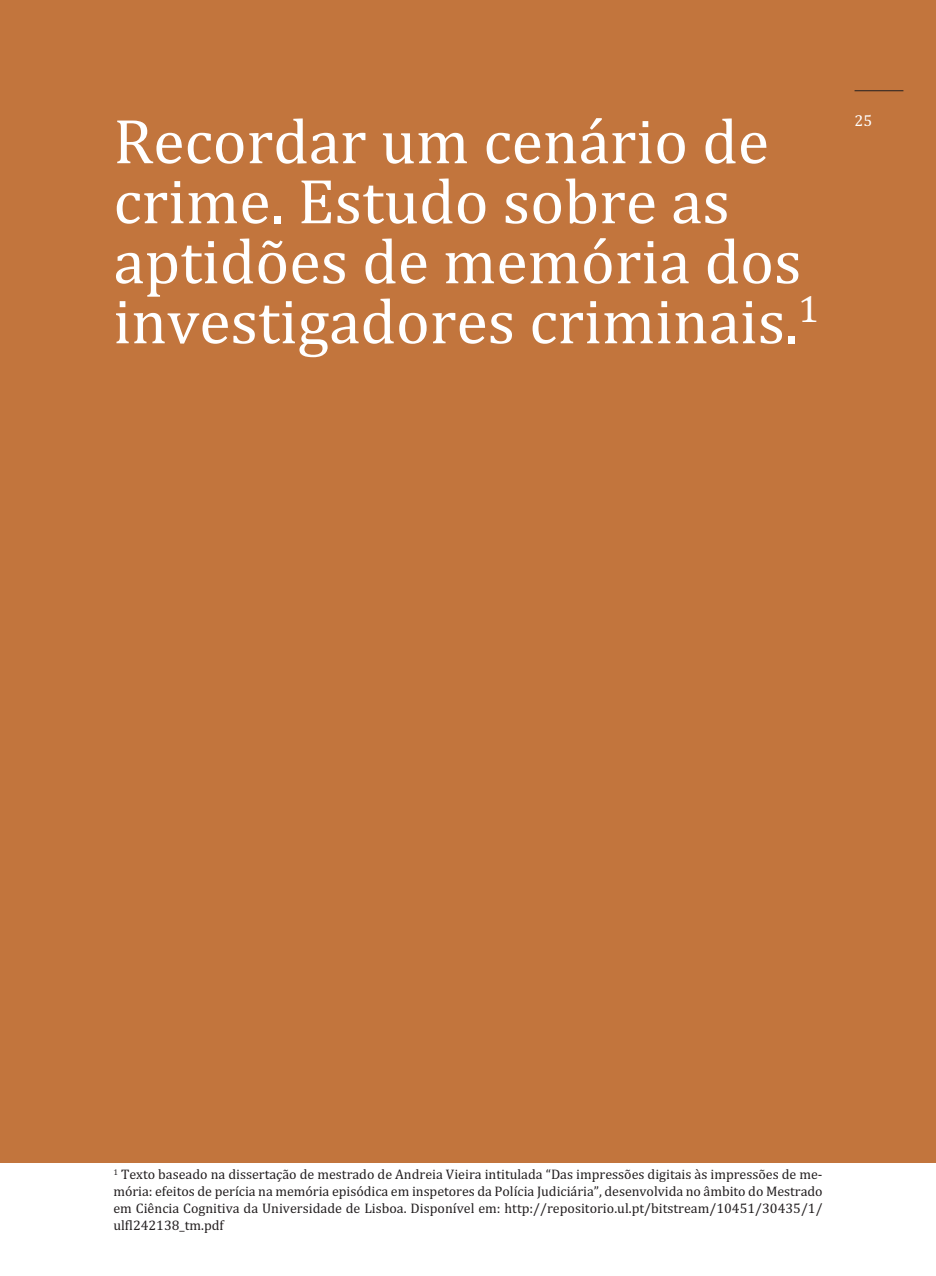
<style>
.page{position:relative;width:936px;height:1276px;background:#fff}
.page>*{position:absolute;margin:0;border:0;box-sizing:border-box;transform-origin:0 0}
.t1{font:64px/60px "Cambria";color:#fff}
.t2{font:16px "Cambria";color:#fff}
.t3{font:14px/16.8px "Cambria";color:#231f20;text-align:justify}
</style>
<div class="page">
<div style="left:0;top:0;width:935px;height:1162px;background:#c2753d"></div>
<hr style="left:854px;top:90px;width:49px;height:1px;background:#231f20">
<h1 class="t1" style="left:113px;top:118px;width:707px">Recordar um cenário de crime. Estudo sobre as aptidões de memória dos investigadores criminais.<sup>1</sup></h1>
<p class="t2" style="left:854px;top:115px;width:19px">25</p>
<p class="t3" style="left:113px;top:1167px;width:710px"><sup>1</sup> Texto baseado na dissertação de mestrado de Andreia Vieira intitulada “Das impressões digitais às impressões de me&shy;mória: efeitos de perícia na memória episódica em inspetores da Polícia Judiciária”, desenvolvida no âmbito do Mestrado em Ciência Cognitiva da Universidade de Lisboa. Disponível em: http://repositorio.ul.pt/bitstream/10451/30435/1/ ulfl242138_tm.pdf</p>
</div>
